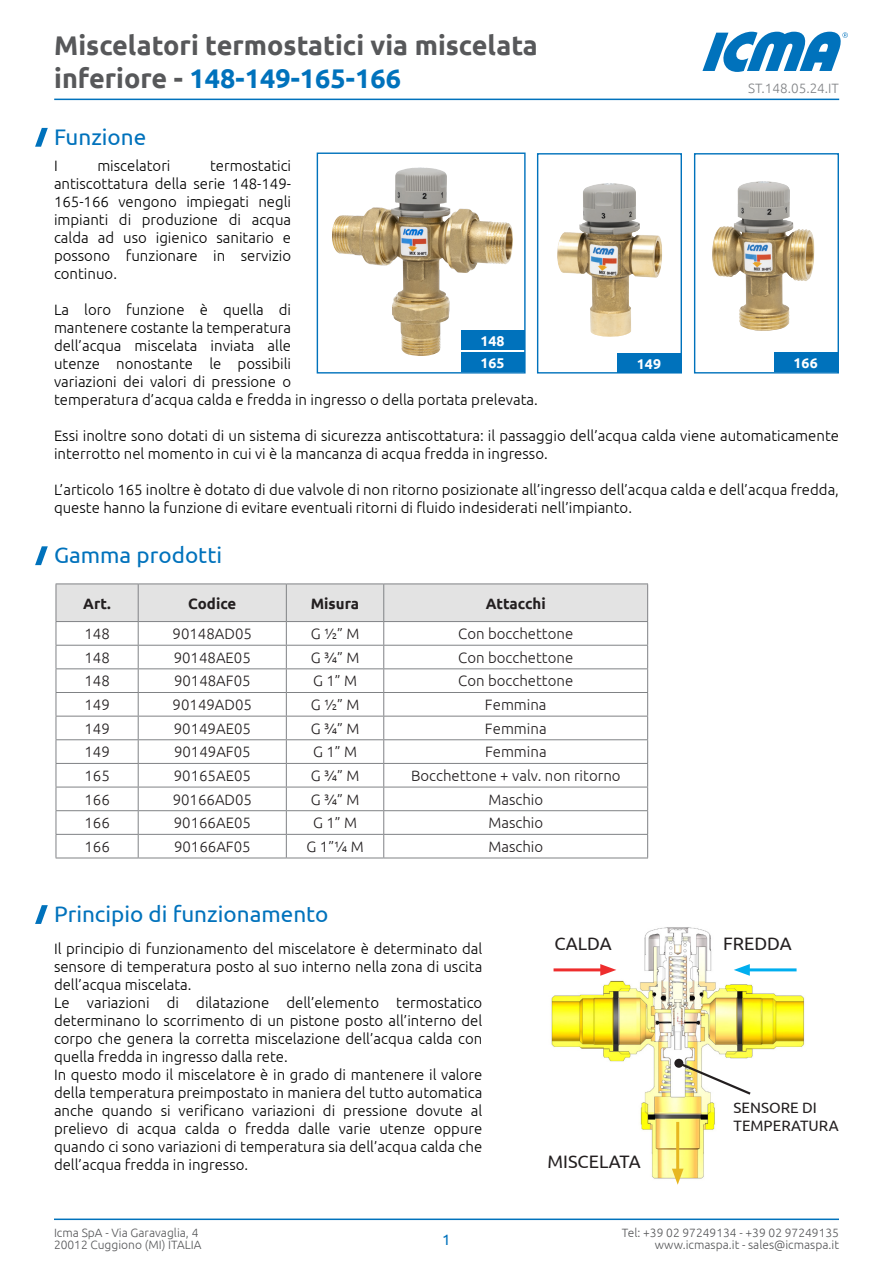
<style>
.page{position:relative;width:893px;height:1263px;background:#fff}
.page>*{position:absolute;margin:0;border:0;box-sizing:border-box;transform-origin:0 0}
.t1{font:700 27px/33px "Ubuntu";color:#57585a}
.t2{font:22.5px "Ubuntu";color:#0072bc}
.t3{font:18px "Ubuntu";color:#231f20}
.t4{font:300 15px/18px "Ubuntu";color:#000}
.t5{font:300 15px "Ubuntu";color:#231f20}
.t6{font:700 15px "Ubuntu";color:#231f20}
.t7{font:15px/18px "Ubuntu";color:#231f20}
.t8{font:15px "Ubuntu";color:#0072bc}
.t9{font:700 14.1px/22.2px "Ubuntu";color:#fff}
.t10{font:300 13.5px "Ubuntu";color:#808285}
.t11{font:300 12px/12px "Ubuntu";color:#57585a}
.s1{color:#0072bc}
</style>
<div class="page">
<svg style="left:702px;top:32px;width:146px;height:40px"></svg>
<hr style="left:54px;top:99px;width:785px;height:1px;background:#0072bc">
<hr style="left:54px;top:1218px;width:785px;height:2px;background:#0072bc">
<svg style="left:35px;top:128px;width:13px;height:19px"></svg>
<svg style="left:35px;top:546px;width:13px;height:19px"></svg>
<svg style="left:35px;top:905px;width:13px;height:19px"></svg>
<hr style="left:56px;top:583px;width:82px;height:1px;background:#808285">
<hr style="left:138px;top:583px;width:148px;height:1px;background:#808285">
<hr style="left:286px;top:583px;width:98px;height:1px;background:#808285">
<hr style="left:384px;top:583px;width:264px;height:1px;background:#808285">
<hr style="left:384px;top:858px;width:264px;height:1px;background:#808285">
<svg style="left:56px;top:584px;width:592px;height:274px"></svg>
<hr style="left:56px;top:858px;width:82px;height:1px;background:#808285">
<hr style="left:138px;top:858px;width:148px;height:1px;background:#808285">
<hr style="left:286px;top:858px;width:98px;height:1px;background:#808285">
<img style="left:332px;top:167px;width:175px;height:189px">
<div style="left:317px;top:153px;width:209px;height:220px;border:1px solid #0072bc"></div>
<img style="left:557px;top:183px;width:105px;height:154px">
<div style="left:537px;top:153px;width:145px;height:220px;border:1px solid #0072bc"></div>
<img style="left:712px;top:181px;width:103px;height:150px">
<div style="left:694px;top:153px;width:145px;height:220px;border:1px solid #0072bc"></div>
<div style="left:461px;top:331px;width:63px;height:19px;background:#0072bc"></div>
<div style="left:461px;top:353px;width:63px;height:19px;background:#0072bc"></div>
<div style="left:617px;top:353px;width:64px;height:20px;background:#0072bc"></div>
<div style="left:774px;top:353px;width:63px;height:19px;background:#0072bc"></div>
<img style="left:551px;top:927px;width:254px;height:252px">
<hr style="left:554px;top:968px;width:52px;height:3px;background:#ee2d2d">
<svg style="left:600px;top:964px;width:16px;height:12px"></svg>
<svg style="left:676px;top:1060px;width:77px;height:36px"></svg>
<div style="left:674px;top:1059px;width:9px;height:9px;background:#231f20;border-radius:50%"></div>
<hr style="left:676px;top:1122px;width:3px;height:52px;background:#e7b720">
<svg style="left:672px;top:1169px;width:12px;height:16px"></svg>
<hr style="left:744px;top:968px;width:52px;height:3px;background:#00aeef">
<svg style="left:734px;top:964px;width:16px;height:12px"></svg>
<h1 class="t1" style="left:54px;top:29px;width:485px">Miscelatori termostatici via miscelata inferiore - <span class="s1">148-149-165-166</span></h1>
<h2 class="t2" style="left:54px;top:123px;width:94px">Funzione</h2>
<p class="t10" style="left:748px;top:80px;width:92px">ST.148.05.24.IT</p>
<p class="t4" style="left:54px;top:156px;width:5px">I</p>
<p class="t4" style="left:97px;top:156px;width:75px">miscelatori</p>
<p class="t4" style="left:54px;top:156px;width:239px;text-align:justify;text-indent:156px">termostatici antiscottatura della serie 148-149- 165-166 vengono impiegati negli impianti di produzione di acqua calda ad uso igienico sanitario e possono funzionare in servizio continuo.</p>
<p class="t4" style="left:54px;top:300px;width:485px">La loro funzione è quella di<br>mantenere costante la temperatura<br>dell’acqua miscelata inviata alle<br>utenze nonostante le possibili<br>variazioni dei valori di pressione o<br>temperatura d’acqua calda e fredda in ingresso o della portata prelevata.</p>
<p class="t4" style="left:54px;top:426px;width:786px">Essi inoltre sono dotati di un sistema di sicurezza antiscottatura: il passaggio dell’acqua calda viene automaticamente interrotto nel momento in cui vi è la mancanza di acqua fredda in ingresso.</p>
<p class="t4" style="left:54px;top:480px;width:786px">L’articolo 165 inoltre è dotato di due valvole di non ritorno posizionate all’ingresso dell’acqua calda e dell’acqua fredda, queste hanno la funzione di evitare eventuali ritorni di fluido indesiderati nell’impianto.</p>
<p class="t9" style="left:481px;top:329px;width:26px">148<br>165</p>
<p class="t9" style="left:637px;top:352px;width:26px">149</p>
<p class="t9" style="left:794px;top:352px;width:26px">166</p>
<h2 class="t2" style="left:54px;top:542px;width:170px">Gamma prodotti</h2>
<p class="t6" style="left:83px;top:594px;width:29px">Art.</p>
<p class="t6" style="left:188px;top:594px;width:49px">Codice</p>
<p class="t6" style="left:311px;top:594px;width:50px">Misura</p>
<p class="t6" style="left:486px;top:594px;width:61px">Attacchi</p>
<p class="t5" style="left:84px;top:625px;width:27px">148</p>
<p class="t5" style="left:173px;top:625px;width:81px">90148AD05</p>
<p class="t5" style="left:311px;top:625px;width:50px">G ½” M</p>
<p class="t5" style="left:458px;top:625px;width:116px">Con bocchettone</p>
<p class="t5" style="left:84px;top:648px;width:27px">148</p>
<p class="t5" style="left:174px;top:648px;width:79px">90148AE05</p>
<p class="t5" style="left:311px;top:648px;width:50px">G ¾” M</p>
<p class="t5" style="left:458px;top:648px;width:116px">Con bocchettone</p>
<p class="t5" style="left:84px;top:672px;width:27px">148</p>
<p class="t5" style="left:174px;top:672px;width:78px">90148AF05</p>
<p class="t5" style="left:313px;top:672px;width:46px">G 1” M</p>
<p class="t5" style="left:458px;top:672px;width:116px">Con bocchettone</p>
<p class="t5" style="left:84px;top:696px;width:27px">149</p>
<p class="t5" style="left:173px;top:696px;width:81px">90149AD05</p>
<p class="t5" style="left:311px;top:696px;width:50px">G ½” M</p>
<p class="t5" style="left:485px;top:696px;width:63px">Femmina</p>
<p class="t5" style="left:84px;top:719px;width:27px">149</p>
<p class="t5" style="left:174px;top:719px;width:79px">90149AE05</p>
<p class="t5" style="left:311px;top:719px;width:50px">G ¾” M</p>
<p class="t5" style="left:485px;top:719px;width:63px">Femmina</p>
<p class="t5" style="left:84px;top:743px;width:27px">149</p>
<p class="t5" style="left:174px;top:743px;width:78px">90149AF05</p>
<p class="t5" style="left:313px;top:743px;width:46px">G 1” M</p>
<p class="t5" style="left:485px;top:743px;width:63px">Femmina</p>
<p class="t5" style="left:84px;top:767px;width:27px">165</p>
<p class="t5" style="left:174px;top:767px;width:79px">90165AE05</p>
<p class="t5" style="left:311px;top:767px;width:50px">G ¾” M</p>
<p class="t5" style="left:411px;top:767px;width:211px">Bocchettone + valv. non ritorno</p>
<p class="t5" style="left:84px;top:790px;width:27px">166</p>
<p class="t5" style="left:173px;top:790px;width:81px">90166AD05</p>
<p class="t5" style="left:311px;top:790px;width:50px">G ¾” M</p>
<p class="t5" style="left:488px;top:790px;width:56px">Maschio</p>
<p class="t5" style="left:84px;top:814px;width:27px">166</p>
<p class="t5" style="left:174px;top:814px;width:79px">90166AE05</p>
<p class="t5" style="left:313px;top:814px;width:46px">G 1” M</p>
<p class="t5" style="left:488px;top:814px;width:56px">Maschio</p>
<p class="t5" style="left:84px;top:838px;width:27px">166</p>
<p class="t5" style="left:174px;top:838px;width:78px">90166AF05</p>
<p class="t5" style="left:307px;top:838px;width:59px">G 1”¼ M</p>
<p class="t5" style="left:488px;top:838px;width:56px">Maschio</p>
<h2 class="t2" style="left:54px;top:900px;width:276px">Principio di funzionamento</h2>
<p class="t4" style="left:54px;top:939px;width:430px">Il principio di funzionamento del miscelatore è determinato dal sensore di temperatura posto al suo interno nella zona di uscita dell’acqua miscelata.<br>Le variazioni di dilatazione dell’elemento termostatico determinano lo scorrimento di un pistone posto all’interno del corpo che genera la corretta miscelazione dell’acqua calda con quella fredda in ingresso dalla rete.<br>In questo modo il miscelatore è in grado di mantenere il valore della temperatura preimpostato in maniera del tutto automatica anche quando si verificano variazioni di pressione dovute al prelievo di acqua calda o fredda dalle varie utenze oppure quando ci sono variazioni di temperatura sia dell’acqua calda che dell’acqua fredda in ingresso.</p>
<p class="t3" style="left:554px;top:932px;width:59px">CALDA</p>
<p class="t3" style="left:547px;top:1151px;width:95px">MISCELATA</p>
<p class="t3" style="left:723px;top:932px;width:70px">FREDDA</p>
<p class="t7" style="left:733px;top:1098px;width:107px">SENSORE DI<br>TEMPERATURA</p>
<p class="t11" style="left:54px;top:1226px;width:149px">Icma SpA - Via Garavaglia, 4<br>20012 Cuggiono (MI) ITALIA</p>
<p class="t11" style="left:622px;top:1226px;width:219px">Tel: +39 02 97249134 - +39 02 97249135</p>
<p class="t8" style="left:442px;top:1230px;width:10px">1</p>
<p class="t11" style="left:655px;top:1238px;width:186px">www.icmaspa.it - sales@icmaspa.it</p>
</div>
